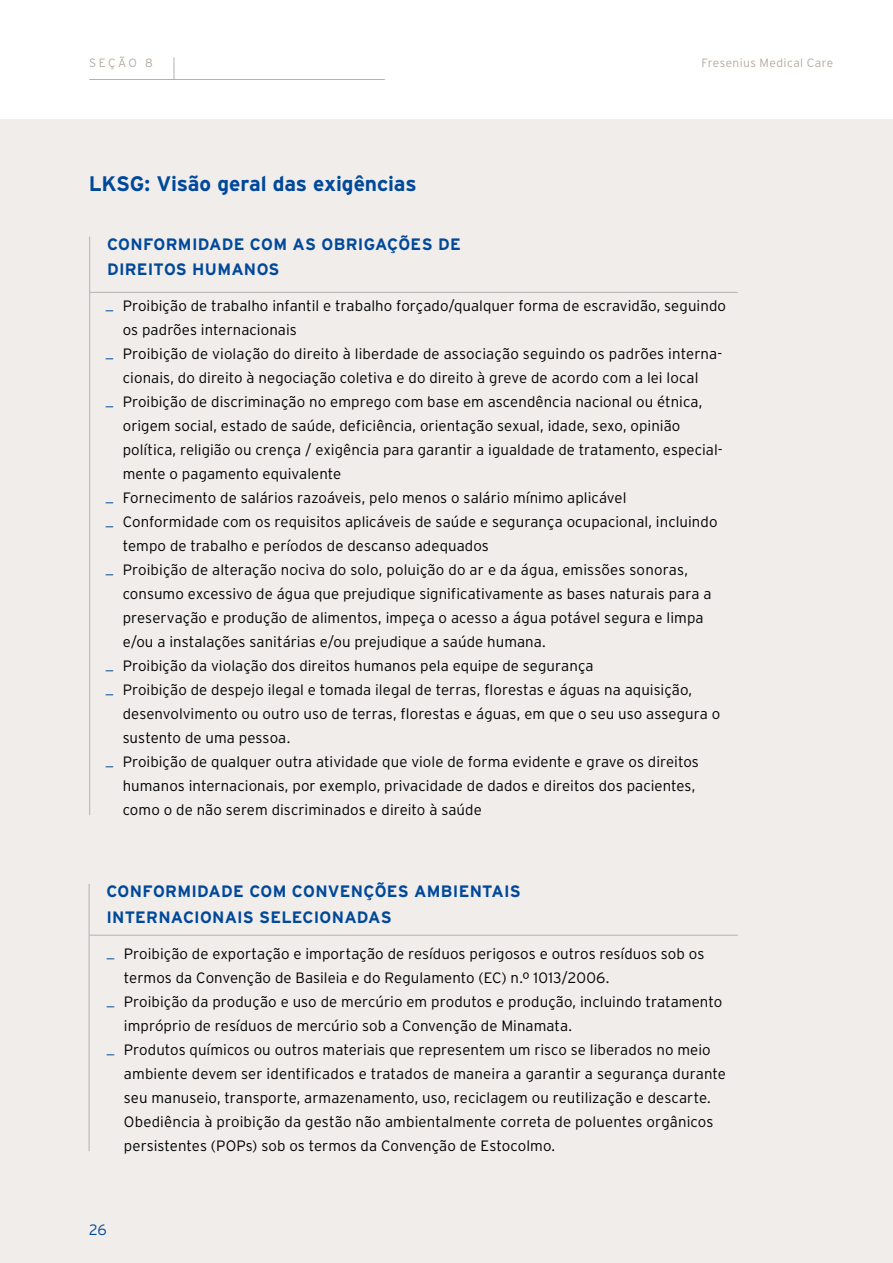
<style>
.page{position:relative;width:893px;height:1263px;background:#fff}
.page>*{position:absolute;margin:0;border:0;box-sizing:border-box;transform-origin:0 0}
.t1{font:700 21px "Interstate";letter-spacing:-.01em;color:#00489a}
.t2{font:700 16.5px/25.5px "Interstate";letter-spacing:.015em;color:#00489a}
.t3{font:300 15px "Interstate";letter-spacing:.005em;color:#000}
.t4{font:300 15px "Interstate";color:#00489a}
.t5{font:300 12px "Interstate";letter-spacing:.035em;color:#b5aba1}
.s1{color:#00489a}
</style>
<div class="page">
<div style="left:0;top:119px;width:893px;height:1144px;background:#f0edeb"></div>
<hr style="left:89px;top:237px;width:1px;height:578px;background:#b3b2b2">
<hr style="left:90px;top:292px;width:648px;height:1px;background:#b3b2b2">
<hr style="left:89px;top:884px;width:1px;height:267px;background:#b3b2b2">
<hr style="left:89px;top:935px;width:649px;height:1px;background:#b3b2b2">
<hr style="left:89px;top:79px;width:296px;height:1px;background:#b3b2b2">
<svg style="left:174px;top:57px;width:1px;height:22px"></svg>
<p class="t5" style="left:89px;top:56px;width:65px">SEÇÃO 8</p>
<p class="t5" style="left:702px;top:56px;width:133px">Fresenius Medical Care</p>
<h1 class="t1" style="left:89px;top:172px;width:329px">LKSG: Visão geral das exigências</h1>
<p class="t2" style="left:107px;top:231px;width:355px">CONFORMIDADE COM AS OBRIGAÇÕES DE<br>DIREITOS HUMANOS</p>
<p class="t3" style="left:106px;top:297px;width:622px"><span class="s1">_</span> Proibição de trabalho infantil e trabalho forçado/qualquer forma de escravidão, seguindo</p>
<p class="t3" style="left:123px;top:321px;width:176px">os padrões internacionais</p>
<p class="t3" style="left:106px;top:345px;width:618px"><span class="s1">_</span> Proibição de violação do direito à liberdade de associação seguindo os padrões interna-</p>
<p class="t3" style="left:123px;top:369px;width:577px">cionais, do direito à negociação coletiva e do direito à greve de acordo com a lei local</p>
<p class="t3" style="left:106px;top:393px;width:598px"><span class="s1">_</span> Proibição de discriminação no emprego com base em ascendência nacional ou étnica,</p>
<p class="t3" style="left:123px;top:417px;width:559px">origem social, estado de saúde, deficiência, orientação sexual, idade, sexo, opinião</p>
<p class="t3" style="left:123px;top:441px;width:602px">política, religião ou crença / exigência para garantir a igualdade de tratamento, especial-</p>
<p class="t3" style="left:123px;top:465px;width:220px">mente o pagamento equivalente</p>
<p class="t3" style="left:106px;top:489px;width:522px"><span class="s1">_</span> Fornecimento de salários razoáveis, pelo menos o salário mínimo aplicável</p>
<p class="t3" style="left:106px;top:513px;width:613px"><span class="s1">_</span> Conformidade com os requisitos aplicáveis de saúde e segurança ocupacional, incluindo</p>
<p class="t3" style="left:123px;top:537px;width:368px">tempo de trabalho e períodos de descanso adequados</p>
<p class="t3" style="left:106px;top:561px;width:584px"><span class="s1">_</span> Proibição de alteração nociva do solo, poluição do ar e da água, emissões sonoras,</p>
<p class="t3" style="left:123px;top:585px;width:590px">consumo excessivo de água que prejudique significativamente as bases naturais para a</p>
<p class="t3" style="left:123px;top:609px;width:582px">preservação e produção de alimentos, impeça o acesso a água potável segura e limpa</p>
<p class="t3" style="left:123px;top:633px;width:425px">e/ou a instalações sanitárias e/ou prejudique a saúde humana.</p>
<p class="t3" style="left:106px;top:657px;width:489px"><span class="s1">_</span> Proibição da violação dos direitos humanos pela equipe de segurança</p>
<p class="t3" style="left:106px;top:681px;width:588px"><span class="s1">_</span> Proibição de despejo ilegal e tomada ilegal de terras, florestas e águas na aquisição,</p>
<p class="t3" style="left:123px;top:705px;width:599px">desenvolvimento ou outro uso de terras, florestas e águas, em que o seu uso assegura o</p>
<p class="t3" style="left:123px;top:729px;width:169px">sustento de uma pessoa.</p>
<p class="t3" style="left:106px;top:753px;width:595px"><span class="s1">_</span> Proibição de qualquer outra atividade que viole de forma evidente e grave os direitos</p>
<p class="t3" style="left:123px;top:777px;width:574px">humanos internacionais, por exemplo, privacidade de dados e direitos dos pacientes,</p>
<p class="t3" style="left:123px;top:801px;width:361px">como o de não serem discriminados e direito à saúde</p>
<p class="t2" style="left:106px;top:879px;width:416px">CONFORMIDADE COM CONVENÇÕES AMBIENTAIS<br>INTERNACIONAIS SELECIONADAS</p>
<p class="t3" style="left:107px;top:945px;width:599px"><span class="s1">_</span> Proibição de exportação e importação de resíduos perigosos e outros resíduos sob os</p>
<p class="t3" style="left:124px;top:969px;width:487px">termos da Convenção de Basileia e do Regulamento (EC) n.º 1013/2006.</p>
<p class="t3" style="left:107px;top:993px;width:617px"><span class="s1">_</span> Proibição da produção e uso de mercúrio em produtos e produção, incluindo tratamento</p>
<p class="t3" style="left:124px;top:1017px;width:450px">impróprio de resíduos de mercúrio sob a Convenção de Minamata.</p>
<p class="t3" style="left:107px;top:1041px;width:605px"><span class="s1">_</span> Produtos químicos ou outros materiais que representem um risco se liberados no meio</p>
<p class="t3" style="left:124px;top:1065px;width:604px">ambiente devem ser identificados e tratados de maneira a garantir a segurança durante</p>
<p class="t3" style="left:124px;top:1089px;width:588px">seu manuseio, transporte, armazenamento, uso, reciclagem ou reutilização e descarte.</p>
<p class="t3" style="left:124px;top:1113px;width:591px">Obediência à proibição da gestão não ambientalmente correta de poluentes orgânicos</p>
<p class="t3" style="left:124px;top:1137px;width:433px">persistentes (POPs) sob os termos da Convenção de Estocolmo.</p>
<p class="t4" style="left:89px;top:1222px;width:19px">26</p>
</div>
